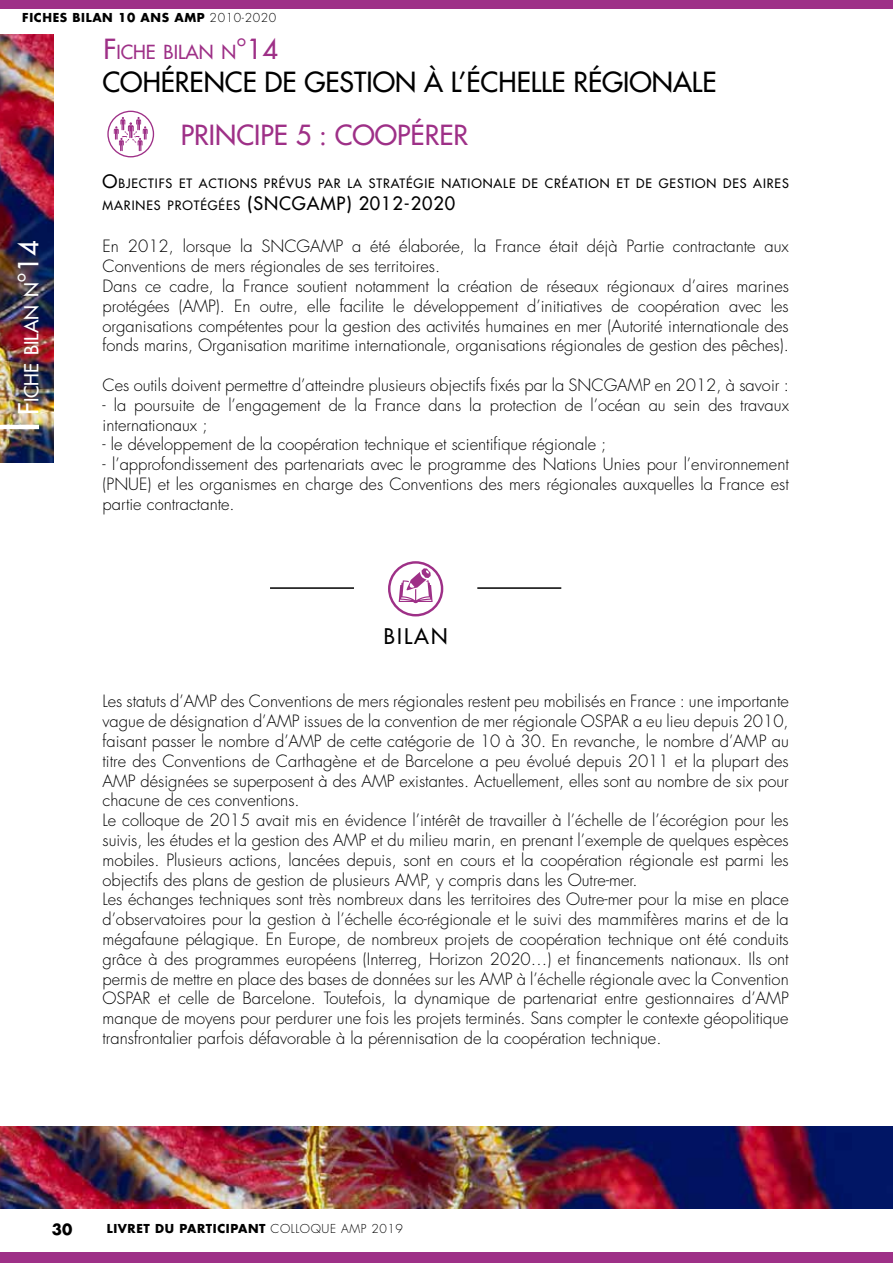
<style>
.page{position:relative;width:893px;height:1263px;background:#fff}
.page>*{position:absolute;margin:0;border:0;box-sizing:border-box;transform-origin:0 0}
.t1{font:500 27px "Futura Std";color:#000}
.t2{font:500 27px "Futura Std";color:#9e3087}
.t3{font:500 21px "Futura Std";letter-spacing:.1em;color:#000}
.t4{font:500 18.9px "Futura Std";color:#fff}
.t5{font:500 18.9px "Futura Std";color:#9e3087}
.t6{font:500 18px "Futura Std";letter-spacing:.05em;color:#000}
.t7{font:300 16.5px/19.8px "Futura Std";color:#000}
.t8{font:700 15px "Futura Std";color:#000}
.t9{font:500 12.6px/21.6px "Futura Std";letter-spacing:.07em;color:#000}
.t10{font:700 12px "Futura Std";letter-spacing:.05em;color:#000}
.s1{font-weight:300}
.s2{font-size:27px}
.s3{font-size:18px}
</style>
<div class="page">
<img style="left:0;top:35px;width:54px;height:428px">
<img style="left:0;top:1127px;width:893px;height:81px">
<hr style="left:270px;top:587px;width:84px;height:2px;background:#000">
<hr style="left:477px;top:587px;width:84px;height:2px;background:#000">
<hr style="left:0;top:425px;width:39px;height:4px;background:#fff">
<svg style="left:388px;top:561px;width:55px;height:55px"></svg>
<svg style="left:107px;top:111px;width:47px;height:46px"></svg>
<div style="left:0;top:0;width:893px;height:9px;background:#9e3087"></div>
<div style="left:0;top:1252px;width:893px;height:11px;background:#9e3087"></div>
<p class="t10" style="left:22px;top:10px;width:255px">FICHES BILAN 10 ANS AMP <span class="s1">2010-2020</span></p>
<p class="t5" style="left:104px;top:41px;width:176px"><span class="s2">F</span>ICHE BILAN N<span class="s2">°14</span></p>
<h1 class="t1" style="left:102px;top:65px;width:615px">COHÉRENCE DE GESTION À L’ÉCHELLE RÉGIONALE</h1>
<h1 class="t2" style="left:181px;top:118px;width:289px">PRINCIPE 5 : COOPÉRER</h1>
<p class="t4" style="left:20px;top:415px;width:176px;rotate:-90deg"><span class="s2">F</span>ICHE BILAN N<span class="s2">°14</span></p>
<p class="t9" style="left:103px;top:173px;width:688px"><span class="s3">O</span>BJECTIFS ET ACTIONS PRÉVUS PAR LA STRATÉGIE NATIONALE DE CRÉATION ET DE GESTION DES AIRES<br>MARINES PROTÉGÉES <span class="s3">(SNCGAMP</span></p>
<p class="t6" style="left:346px;top:192px;width:110px">) 2012-2020</p>
<p class="t7" style="left:103px;top:237px;width:688px">En 2012, lorsque la SNCGAMP a été élaborée, la France était déjà Partie contractante aux Conventions de mers régionales de ses territoires.<br>Dans ce cadre, la France soutient notamment la création de réseaux régionaux d’aires marines protégées (AMP). En outre, elle facilite le développement d’initiatives de coopération avec les organisations compétentes pour la gestion des activités humaines en mer (Autorité internationale des fonds marins, Organisation maritime internationale, organisations régionales de gestion des pêches).</p>
<p class="t7" style="left:103px;top:375px;width:688px">Ces outils doivent permettre d’atteindre plusieurs objectifs fixés par la SNCGAMP en 2012, à savoir :</p>
<p class="t7" style="left:103px;top:395px;width:688px">- la poursuite de l’engagement de la France dans la protection de l’océan au sein des travaux internationaux ;</p>
<p class="t7" style="left:103px;top:435px;width:505px">- le développement de la coopération technique et scientifique régionale ;</p>
<p class="t7" style="left:103px;top:455px;width:688px;text-align:justify">- l’approfondissement des partenariats avec le programme des Nations Unies pour l’environnement (PNUE) et les organismes en charge des Conventions des mers régionales auxquelles la France est partie contractante.</p>
<p class="t3" style="left:384px;top:623px;width:65px">BILAN</p>
<p class="t7" style="left:102px;top:692px;width:688px">Les statuts d’AMP des Conventions de mers régionales restent peu mobilisés en France : une importante vague de désignation d’AMP issues de la convention de mer régionale OSPAR a eu lieu depuis 2010, faisant passer le nombre d’AMP de cette catégorie de 10 à 30. En revanche, le nombre d’AMP au titre des Conventions de Carthagène et de Barcelone a peu évolué depuis 2011 et la plupart des AMP désignées se superposent à des AMP existantes. Actuellement, elles sont au nombre de six pour chacune de ces conventions.<br>Le colloque de 2015 avait mis en évidence l’intérêt de travailler à l’échelle de l’écorégion pour les suivis, les études et la gestion des AMP et du milieu marin, en prenant l’exemple de quelques espèces mobiles. Plusieurs actions, lancées depuis, sont en cours et la coopération régionale est parmi les objectifs des plans de gestion de plusieurs AMP, y compris dans les Outre-mer.<br>Les échanges techniques sont très nombreux dans les territoires des Outre-mer pour la mise en place d’observatoires pour la gestion à l’échelle éco-régionale et le suivi des mammifères marins et de la mégafaune pélagique. En Europe, de nombreux projets de coopération technique ont été conduits grâce à des programmes européens (Interreg, Horizon 2020…) et financements nationaux. Ils ont permis de mettre en place des bases de données sur les AMP à l’échelle régionale avec la Convention OSPAR et celle de Barcelone. Toutefois, la dynamique de partenariat entre gestionnaires d’AMP manque de moyens pour perdurer une fois les projets terminés. Sans compter le contexte géopolitique transfrontalier parfois défavorable à la pérennisation de la coopération technique.</p>
<p class="t8" style="left:52px;top:1219px;width:22px">30</p>
<p class="t10" style="left:107px;top:1220px;width:298px">LIVRET DU PARTICIPANT <span class="s1">COLLOQUE AMP 2019</span></p>
</div>
